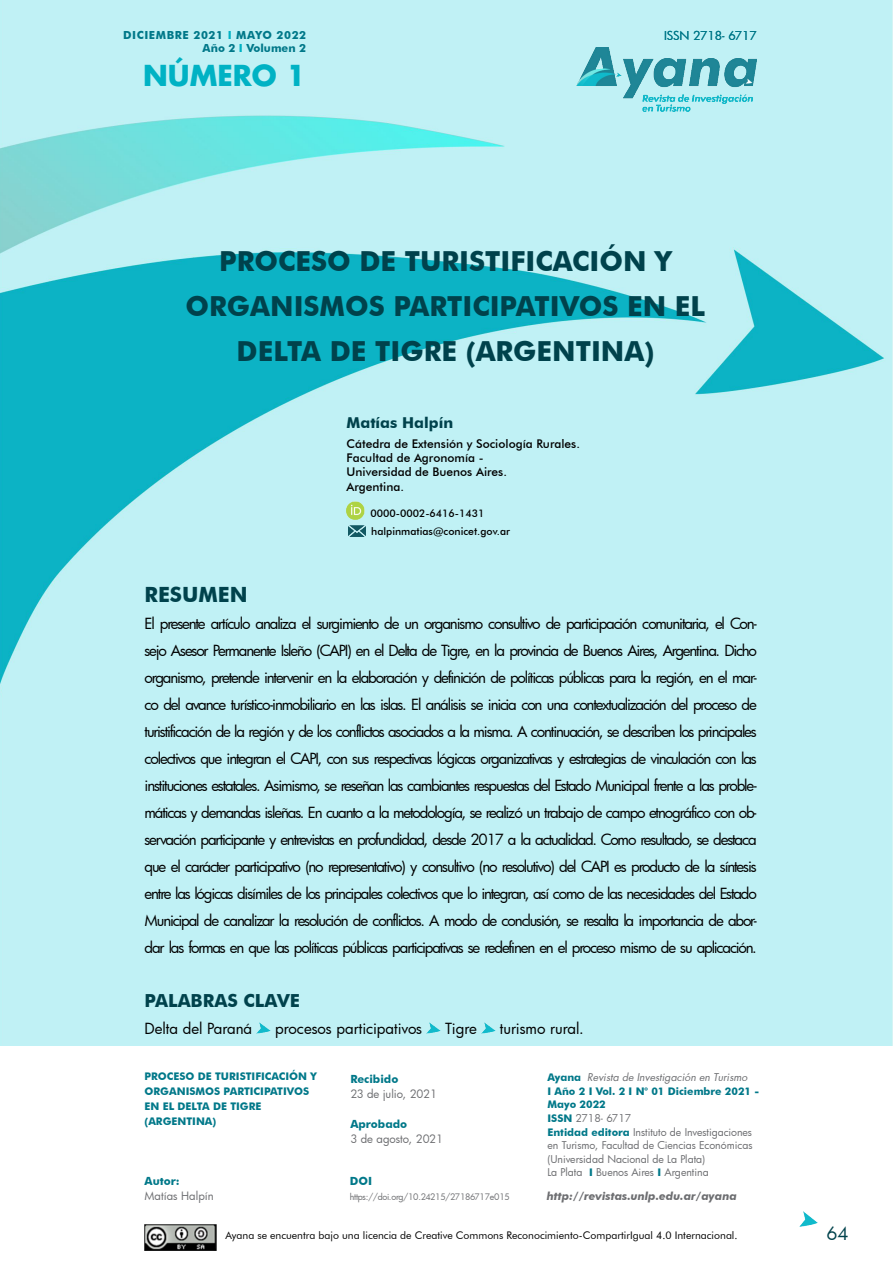
<style>
.page{position:relative;width:893px;height:1263px;background:#fff}
.page>*{position:absolute;margin:0;border:0;box-sizing:border-box;transform-origin:0 0}
.t1{font:700 28.05px "Futura";color:#00b2c4}
.t2{font:700 27.6px "Futura BT";color:#00424c}
.t3{font:700 21px "Futura BT";color:#00424c}
.t4{font:700 18px "Futura BT";color:#00424c}
.t5{font:18px "Futura";color:#00424c}
.t6{font:15px/27px "Futura";letter-spacing:-.03em;color:#000;text-align:justify}
.t7{font:15px "Futura";color:#000}
.t8{font:700 15px "Futura BT";color:#00424c}
.t9{font:500 12px/14.4px "Futura BT";color:#000}
.t10{font:12px "Futura";letter-spacing:-.01em;color:#007889}
.t11{font:11.25px "Futura";color:#6d6e71}
.t12{font:italic 700 11.25px "Futura BT";color:#6d6e71}
.t13{font:700 11.25px "Futura BT";color:#007889}
.t14{font:700 11.1px/13.4px "Futura BT";letter-spacing:.05em;color:#007889;text-align:right}
.t15{font:10.5px/13.5px "Futura";letter-spacing:-.005em;color:#6d6e71}
.t16{font:700 10.5px/15px "Futura BT";color:#007889}
.t17{font:10.5px "Futura BT";color:#000}
.t18{font:10.5px "Futura";color:#000}
.t19{font:500 10.5px/17.9px "Futura BT";color:#000}
.t20{font:italic 10.5px "Futura";color:#6d6e71}
.t21{font:8.7px "Futura";letter-spacing:-.025em;color:#6d6e71}
.s1{color:#00b2c4}
.s2{font-family:"Futura BT";font-weight:700;font-style:normal;color:#007889}
.s3{font-family:"Futura BT";font-weight:700;color:#007889}
.s4{font-family:"Minion Pro"}
</style>
<div class="page">
<img style="left:0;top:0;width:893px;height:1046px">
<img style="left:577px;top:47px;width:180px;height:65px">
<img style="left:348px;top:526px;width:17px;height:11px">
<img style="left:347px;top:501px;width:18px;height:18px">
<img style="left:257px;top:1023px;width:14px;height:11px">
<img style="left:427px;top:1023px;width:14px;height:11px">
<img style="left:481px;top:1023px;width:14px;height:11px">
<p class="t14" style="left:123px;top:28px;width:185px">DICIEMBRE 2021 <span class="s1">I</span> MAYO 2022<br>AÑO 2 <span class="s1">I</span> VOLUMEN 2</p>
<h1 class="t1" style="left:143px;top:57px;width:164px">NÚMERO 1</h1>
<p class="t10" style="left:664px;top:28px;width:94px">ISSN 2718- 6717</p>
<h2 class="t2" style="left:219px;top:244px;width:37px">PROCESO</h2>
<h2 class="t2" style="left:359px;top:244px;width:78px">DE TURISTIFICACIÓN</h2>
<h2 class="t2" style="left:655px;top:244px;width:16px">Y</h2>
<h2 class="t2" style="left:186px;top:289px;width:44px">ORGANISMOS</h2>
<h2 class="t2" style="left:393px;top:289px;width:34px">PARTICIPATIVOS</h2>
<h2 class="t2" style="left:627px;top:289px;width:63px">EN EL</h2>
<h2 class="t2" style="left:237px;top:334px;width:38px">DELTA</h2>
<h2 class="t2" style="left:330px;top:334px;width:78px">DE TIGRE</h2>
<h2 class="t2" style="left:466px;top:334px;width:50px">(ARGENTINA</h2>
<h2 class="t2" style="left:644px;top:334px;width:12px">)</h2>
<p class="t8" style="left:347px;top:414px;width:108px">MATÍAS HALPÍN</p>
<p class="t9" style="left:347px;top:436px;width:235px">Cátedra de Extensión y Sociología Rurales.<br>Facultad de Agronomía -<br>Universidad de Buenos Aires.<br>Argentina.</p>
<p class="t19" style="left:370px;top:504px;width:141px">0000-0002-6416-1431 halpinmatias@conicet.gov.ar</p>
<h3 class="t3" style="left:145px;top:581px;width:105px">RESUMEN</h3>
<p class="t6" style="left:145px;top:609px;width:614px">El presente artículo analiza el surgimiento de un organismo consultivo de participación comunitaria, el Con&shy;sejo Asesor Permanente Isleño (CAPI) en el Delta de Tigre, en la provincia de Buenos Aires, Argentina. Dicho organismo, pretende intervenir en la elaboración y definición de políticas públicas para la región, en el mar&shy;co del avance turístico-inmobiliario en las islas. El análisis se inicia con una contextualización del proceso de turistificación de la región y de los conflictos asociados a la misma. A continuación, se describen los principales colectivos que integran el CAPI, con sus respectivas lógicas organizativas y estrategias de vinculación con las instituciones estatales. Asimismo, se reseñan las cambiantes respuestas del Estado Municipal frente a las proble&shy;máticas y demandas isleñas. En cuanto a la metodología, se realizó un trabajo de campo etnográfico con ob&shy;servación participante y entrevistas en profundidad, desde 2017 a la actualidad. Como resultado, se destaca que el carácter participativo (no representativo) y consultivo (no resolutivo) del CAPI es producto de la síntesis entre las lógicas disímiles de los principales colectivos que lo integran, así como de las necesidades del Estado Municipal de canalizar la resolución de conflictos. A modo de conclusión, se resalta la importancia de abor&shy;dar las formas en que las políticas públicas participativas se redefinen en el proceso mismo de su aplicación.</p>
<p class="t4" style="left:145px;top:989px;width:157px">PALABRAS CLAVE</p>
<p class="t7" style="left:145px;top:1018px;width:109px">Delta del Paraná</p>
<p class="t7" style="left:275px;top:1018px;width:149px">procesos participativos</p>
<p class="t6" style="left:445px;top:1014px;width:33px">Tigre</p>
<p class="t7" style="left:500px;top:1018px;width:85px">turismo rural.</p>
<p class="t16" style="left:145px;top:1069px;width:174px">PROCESO DE TURISTIFICACIÓN Y<br>ORGANISMOS PARTICIPATIVOS<br>EN EL DELTA DE TIGRE (ARGENTINA)</p>
<p class="t13" style="left:145px;top:1174px;width:37px">AUTOR:</p>
<p class="t11" style="left:145px;top:1189px;width:71px">Matías Halpín</p>
<p class="t20" style="left:547px;top:1070px;width:202px"><span class="s2">AYANA</span> Revista de Investigación en Turismo</p>
<p class="t16" style="left:547px;top:1084px;width:213px;line-height:13.5px">I AÑO 2 I VOL. 2 I N° 01 DICIEMBRE 2021 -<br>MAYO 2022</p>
<p class="t15" style="left:547px;top:1111px;width:207px"><span class="s3">ISSN</span> 2718- 6717<br><span class="s3">ENTIDAD EDITORA</span> Instituto de Investigaciones en Turismo, Facultad de Ciencias Económicas (Universidad Nacional de La Plata)<br>La Plata <span class="s3">I</span> Buenos Aires <span class="s3">I</span> Argentina</p>
<p class="t13" style="left:350px;top:1072px;width:49px">RECIBIDO</p>
<p class="t11" style="left:350px;top:1086px;width:88px">23 de julio, 2021</p>
<p class="t13" style="left:350px;top:1117px;width:58px">APROBADO</p>
<p class="t11" style="left:350px;top:1131px;width:94px">3 de agosto, 2021</p>
<p class="t13" style="left:350px;top:1174px;width:24px">DOI</p>
<p class="t21" style="left:350px;top:1190px;width:162px">https://doi.org/10.24215/27186717e015</p>
<p class="t12" style="left:547px;top:1189px;width:192px">http://revistas.unlp.edu.ar/ayana</p>
<p class="t17" style="left:225px;top:1229px;width:514px">Ayana se encuentra bajo una licencia de Creative Commons Reconocimiento-CompartirIgual 4.0 Internacional.</p>
<p class="t5" style="left:826px;top:1221px;width:24px">64</p>
<p class="t18" style="left:468px;top:1229px;width:259px">mmons Reconocimiento-Comparti Igual 4.0 <span class="s4">Internacional.</span></p>
<p class="t5" style="left:818px;top:1222px;width:24px">64</p>
</div>
